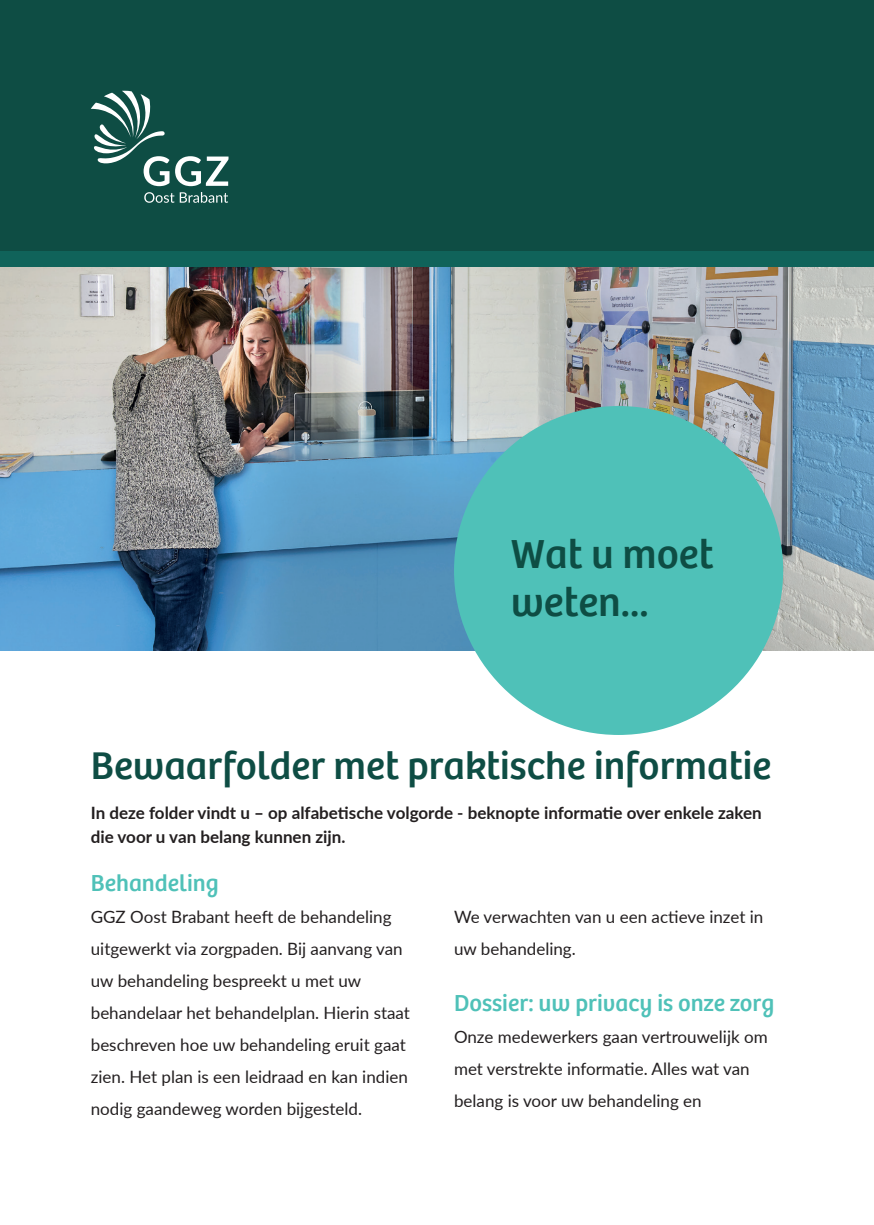
<style>
.page{position:relative;width:874px;height:1225px;background:#fff}
.page>*{position:absolute;margin:0;border:0;box-sizing:border-box;transform-origin:0 0}
.t1{font:42px "My Font";color:#0e4d44}
.t2{font:40px "My Font";color:#0e4d44}
.Tussenkop{font:24px "My Font";color:#4fc1b8}
.Brood{font:17px/32px "Lato";color:#231f20}
.Brood-2{font:700 17px/24px "Lato";color:#231f20}
</style>
<div class="page">
<img style="left:0;top:267px;width:873px;height:384px">
<div style="left:0;top:91px;width:873px;height:176px;background:#10635a"></div>
<div style="left:0;top:0;width:873px;height:251px;background:#0e4d44"></div>
<div style="left:454px;top:406px;width:328px;height:329px;background:#4fc1b8;border-radius:50%"></div>
<svg style="left:175px;top:156px;width:53px;height:30px"></svg>
<svg style="left:144px;top:192px;width:30px;height:11px"></svg>
<svg style="left:180px;top:192px;width:48px;height:11px"></svg>
<svg style="left:91px;top:91px;width:78px;height:95px"></svg>
<p class="t1" style="left:510px;top:529px;width:204px">Wat u moet</p>
<p class="t1" style="left:510px;top:577px;width:139px">weten...</p>
<p class="t2" style="left:91px;top:742px;width:681px">Bewaarfolder met praktische informatie</p>
<p class="Brood-2" style="left:91px;top:800px;width:672px">In deze folder vindt u – op alfabetische volgorde - beknopte informatie over enkele zaken die voor u van belang kunnen zijn.</p>
<p class="Tussenkop" style="left:91px;top:869px;width:129px">Behandeling</p>
<p class="Brood" style="left:91px;top:900px;width:302px">GGZ Oost Brabant heeft de behandeling</p>
<p class="Brood" style="left:91px;top:932px;width:313px">uitgewerkt via zorgpaden. Bij aanvang van</p>
<p class="Brood" style="left:91px;top:964px;width:320px">uw behandeling bespreekt u met uw behandelaar het behandelplan. Hierin staat beschreven hoe uw behandeling eruit gaat</p>
<p class="Brood" style="left:91px;top:1060px;width:318px">zien. Het plan is een leidraad en kan indien</p>
<p class="Brood" style="left:91px;top:1092px;width:272px">nodig gaandeweg worden bijgesteld.</p>
<p class="Brood" style="left:454px;top:900px;width:311px">We verwachten van u een actieve inzet in</p>
<p class="Brood" style="left:454px;top:932px;width:123px">uw behandeling.</p>
<p class="Tussenkop" style="left:454px;top:989px;width:322px">Dossier: uw privacy is onze zorg</p>
<p class="Brood" style="left:454px;top:1020px;width:315px">Onze medewerkers gaan vertrouwelijk om met verstrekte informatie. Alles wat van belang is voor uw behandeling en</p>
</div>
